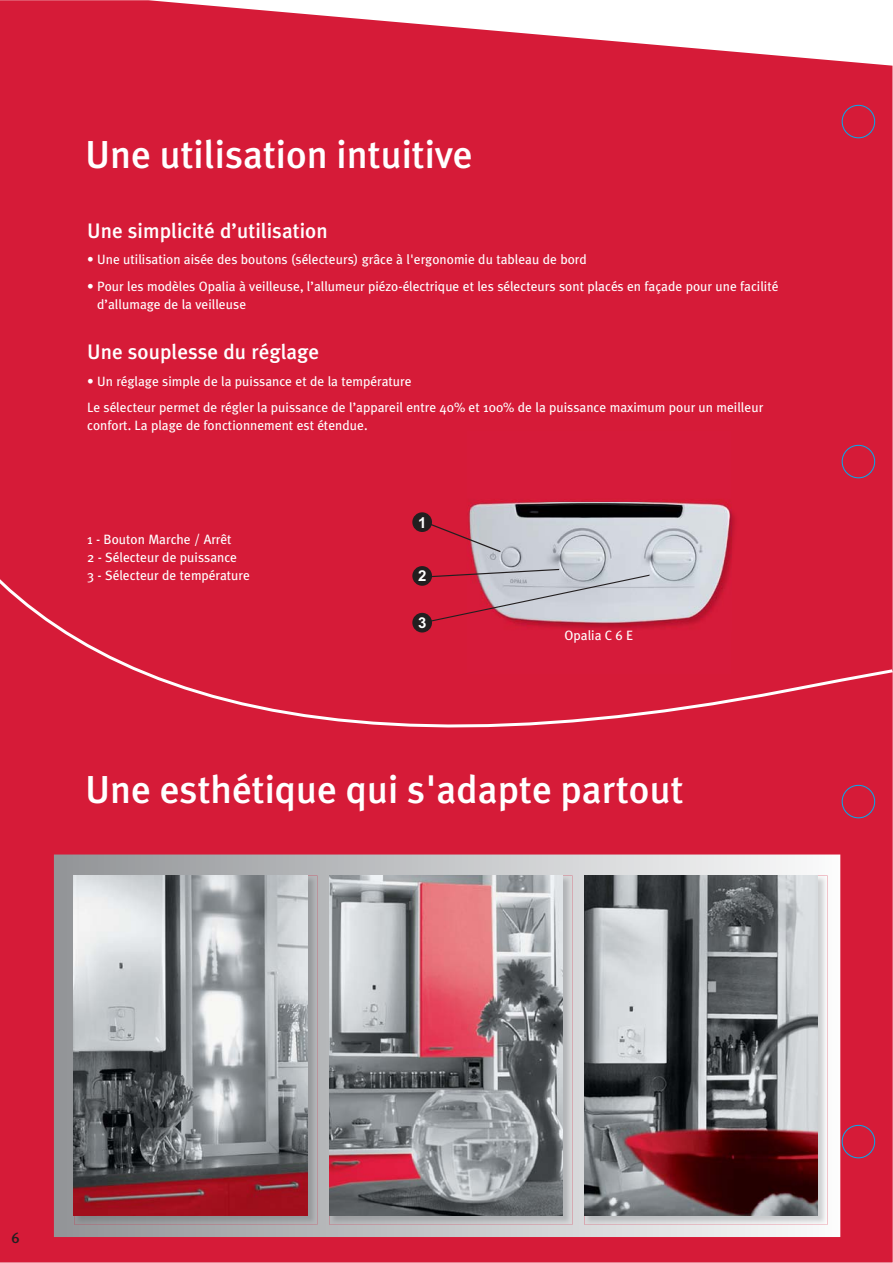
<style>
.page{position:relative;width:893px;height:1263px;background:#fff}
.page>*{position:absolute;margin:0;border:0;box-sizing:border-box;transform-origin:0 0}
.t1{font:500 39px "Meta Plus";color:#fff}
.t2{font:500 21px "Meta Plus";color:#fff}
.t3{font:700 15px "Arial";color:#fff}
.t4{font:500 15px "Meta Plus";color:#231f20}
.t5{font:13.5px/18px "Meta Plus";color:#fff}
</style>
<div class="page">
<div style="left:0;top:906px;width:893px;height:357px;background:#d61b38"></div>
<div style="left:0;top:0;width:893px;height:906px;background:#d61b38"></div>
<svg style="left:54px;top:855px;width:786px;height:382px"></svg>
<img style="left:74px;top:875px;width:243px;height:350px">
<img style="left:74px;top:875px;width:234px;height:340px">
<img style="left:329px;top:875px;width:243px;height:350px">
<img style="left:329px;top:875px;width:234px;height:340px">
<img style="left:584px;top:875px;width:243px;height:350px">
<img style="left:584px;top:875px;width:234px;height:340px">
<svg style="left:889px;top:595px;width:4px;height:168px"></svg>
<img style="left:731px;top:503px;width:8px;height:129px">
<img style="left:467px;top:431px;width:264px;height:243px">
<div style="left:412px;top:512px;width:20px;height:20px;background:#231f20;border-radius:50%"></div>
<div style="left:412px;top:566px;width:20px;height:20px;background:#231f20;border-radius:50%"></div>
<div style="left:412px;top:613px;width:20px;height:20px;background:#231f20;border-radius:50%"></div>
<svg style="left:427px;top:523px;width:73px;height:29px;background:#c45d70"></svg>
<svg style="left:427px;top:569px;width:223px;height:53px;background:#c697a4"></svg>
<div style="left:842px;top:105px;width:33px;height:33px;border:1px solid #00aeef;border-radius:50%"></div>
<div style="left:842px;top:445px;width:33px;height:33px;border:1px solid #00aeef;border-radius:50%"></div>
<div style="left:842px;top:785px;width:33px;height:33px;border:1px solid #00aeef;border-radius:50%"></div>
<div style="left:842px;top:1125px;width:33px;height:33px;border:1px solid #00aeef;border-radius:50%"></div>
<h1 class="t1" style="left:85px;top:138px;width:389px">Une utilisation intuitive</h1>
<h2 class="t2" style="left:87px;top:222px;width:242px">Une simplicité d’utilisation</h2>
<p class="t5" style="left:87px;top:252px;width:501px">• Une utilisation aisée des boutons (sélecteurs) grâce à l'ergonomie du tableau de bord</p>
<p class="t5" style="left:97px;top:278px;width:682px;text-indent:-10px">• Pour les modèles Opalia à veilleuse, l’allumeur piézo-électrique et les sélecteurs sont placés en façade pour une facilité d’allumage de la veilleuse</p>
<h2 class="t2" style="left:87px;top:343px;width:234px">Une souplesse du réglage</h2>
<p class="t5" style="left:87px;top:369px;width:678px;line-height:26.5px">• Un réglage simple de la puissance et de la température<br>Le sélecteur permet de régler la puissance de l’appareil entre 40% et 100% de la puissance maximum pour un meilleur</p>
<p class="t5" style="left:87px;top:417px;width:282px">confort. La plage de fonctionnement est étendue.</p>
<p class="t5" style="left:87px;top:531px;width:164px">1 - Bouton Marche / Arrêt<br>2 - Sélecteur de puissance<br>3 - Sélecteur de température</p>
<p class="t3" style="left:418px;top:514px;width:10px">1</p>
<p class="t3" style="left:418px;top:567px;width:10px">2</p>
<p class="t3" style="left:418px;top:614px;width:10px">3</p>
<p class="t5" style="left:564px;top:627px;width:70px">Opalia C 6 E</p>
<h1 class="t1" style="left:85px;top:773px;width:600px">Une esthétique qui s'adapte partout</h1>
<p class="t4" style="left:11px;top:1231px;width:10px">6</p>
</div>
